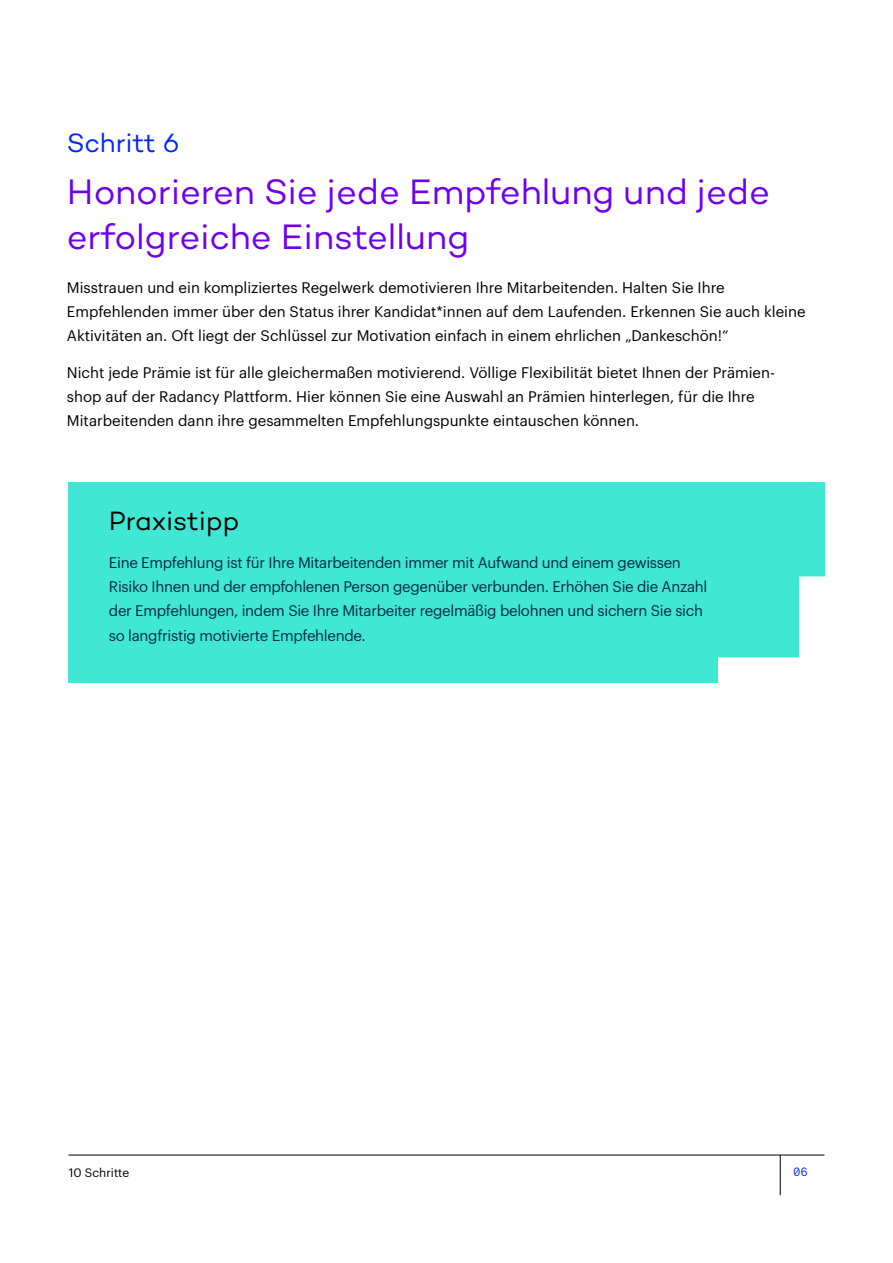
<style>
.page{position:relative;width:893px;height:1263px;background:#fff}
.page>*{position:absolute;margin:0;border:0;box-sizing:border-box;transform-origin:0 0}
.t1{font:36px/45px "Campton";letter-spacing:-.005em;color:#6f00ef}
.t2{font:27px "Campton";letter-spacing:-.005em;color:#000}
.t3{font:27px "Campton";letter-spacing:-.005em;color:#0026ff}
.Radancy_Copy_10_16{font:15px/24px "Graphik";color:#000}
.Quotes_auf_Grün{font:15px/24px "Graphik";letter-spacing:-.02em;color:#002946}
.t4{font:12px "Graphik";color:#000}
.t5{font:12px "Maax Mono";color:#0026ff}
</style>
<div class="page">
<hr style="left:68px;top:1155px;width:756px;height:1px;background:#000">
<hr style="left:780px;top:1155px;width:1px;height:40px;background:#000">
<div style="left:68px;top:482px;width:756px;height:201px;background:#40e8d4"></div>
<svg style="left:718px;top:576px;width:107px;height:107px"></svg>
<p class="t3" style="left:67px;top:126px;width:114px">Schritt 6</p>
<p class="t1" style="left:67px;top:168px;width:705px">Honorieren Sie jede Empfehlung und jede erfolgreiche Einstellung</p>
<p class="Radancy_Copy_10_16" style="left:67px;top:274px;width:740px">Misstrauen und ein kompliziertes Regelwerk demotivieren Ihre Mitarbeitenden. Halten Sie Ihre<br>Empfehlenden immer über den Status ihrer Kandidat*innen auf dem Laufenden. Erkennen Sie auch kleine<br>Aktivitäten an. Oft liegt der Schlüssel zur Motivation einfach in einem ehrlichen „Dankeschön!“</p>
<p class="Radancy_Copy_10_16" style="left:67px;top:359px;width:710px">Nicht jede Prämie ist für alle gleichermaßen motivierend. Völlige Flexibilität bietet Ihnen der Prämien&shy;shop auf der Radancy Plattform. Hier können Sie eine Auswahl an Prämien hinterlegen, für die Ihre<br>Mitarbeitenden dann ihre gesammelten Empfehlungspunkte eintauschen können.</p>
<p class="t2" style="left:109px;top:504px;width:132px">Praxistipp</p>
<p class="Quotes_auf_Grün" style="left:109px;top:549px;width:600px">Eine Empfehlung ist für Ihre Mitarbeitenden immer mit Aufwand und einem gewissen<br>Risiko Ihnen und der empfohlenen Person gegenüber verbunden. Erhöhen Sie die Anzahl der Empfehlungen, indem Sie Ihre Mitarbeiter regelmäßig belohnen und sichern Sie sich</p>
<p class="Quotes_auf_Grün" style="left:109px;top:622px;width:258px">so langfristig motivierte Empfehlende.</p>
<p class="t4" style="left:69px;top:1163px;width:62px">10 Schritte</p>
<p class="t5" style="left:793px;top:1163px;width:16px">06</p>
</div>
